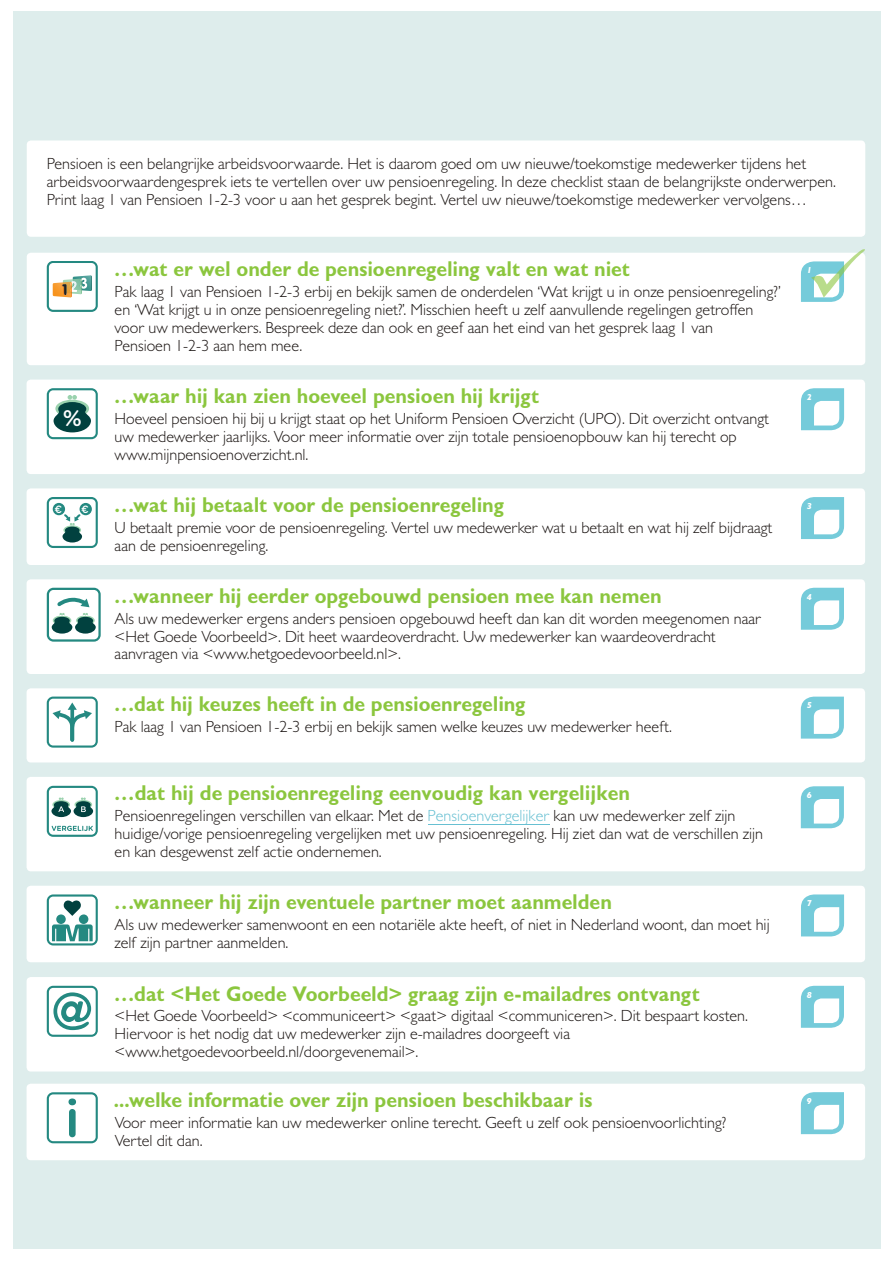
<style>
.page{position:relative;width:893px;height:1263px;background:#fff}
.page>*{position:absolute;margin:0;border:0;box-sizing:border-box;transform-origin:0 0}
.t1{font:500 22.5px "Gotham Rounded";color:#fff}
.t2{font:700 21px "Gill Sans Display MT Pro";color:#8bc63e}
.t3{font:300 16.2px/18px "Gill Sans MT Pro";color:#1b1513}
.t4{font:500 10.5px "Gotham Rounded";color:#fff}
.t5{font:italic 800 8.85px "Gill Sans MT Pro";color:#fff}
.s1{color:#67c0d2}
</style>
<div class="page">
<div style="left:13px;top:11px;width:867px;height:1238px;background:#deedec"></div>
<div style="left:27px;top:140px;width:838px;height:97px;background:#fff;border-radius:4px"></div>
<div style="left:27px;top:1084px;width:838px;height:76px;background:#fff;border-radius:4px"></div>
<svg style="left:801px;top:1092px;width:43px;height:42px"></svg>
<svg style="left:47px;top:1092px;width:51px;height:51px"></svg>
<div style="left:27px;top:977px;width:838px;height:94px;background:#fff;border-radius:4px"></div>
<svg style="left:801px;top:986px;width:43px;height:42px"></svg>
<svg style="left:47px;top:986px;width:51px;height:51px"></svg>
<div style="left:27px;top:886px;width:838px;height:76px;background:#fff;border-radius:4px"></div>
<svg style="left:801px;top:894px;width:43px;height:42px"></svg>
<svg style="left:47px;top:894px;width:51px;height:51px"></svg>
<div style="left:27px;top:688px;width:838px;height:74px;background:#fff;border-radius:4px"></div>
<div style="left:27px;top:777px;width:838px;height:94px;background:#fff;border-radius:4px"></div>
<svg style="left:47px;top:696px;width:51px;height:52px"></svg>
<svg style="left:47px;top:786px;width:51px;height:51px"></svg>
<svg style="left:801px;top:697px;width:43px;height:42px"></svg>
<svg style="left:801px;top:786px;width:43px;height:42px"></svg>
<div style="left:27px;top:579px;width:838px;height:95px;background:#fff;border-radius:4px"></div>
<svg style="left:801px;top:588px;width:43px;height:42px"></svg>
<svg style="left:47px;top:588px;width:54px;height:54px"></svg>
<div style="left:27px;top:488px;width:838px;height:77px;background:#fff;border-radius:4px"></div>
<svg style="left:801px;top:497px;width:43px;height:42px"></svg>
<svg style="left:47px;top:497px;width:51px;height:51px"></svg>
<div style="left:27px;top:380px;width:838px;height:94px;background:#fff;border-radius:4px"></div>
<svg style="left:47px;top:388px;width:51px;height:51px"></svg>
<svg style="left:801px;top:388px;width:43px;height:42px"></svg>
<div style="left:27px;top:253px;width:838px;height:112px;background:#fff;border-radius:4px"></div>
<svg style="left:801px;top:249px;width:64px;height:53px"></svg>
<svg style="left:47px;top:261px;width:51px;height:51px"></svg>
<hr style="left:428px;top:824px;width:121px;height:1px;background:#67c0d2">
<p class="t3" style="left:47px;top:154px;width:791px">Pensioen is een belangrijke arbeidsvoorwaarde. Het is daarom goed om uw nieuwe/toekomstige medewerker tijdens het arbeidsvoorwaardengesprek iets te vertellen over uw pensioenregeling. In deze checklist staan de belangrijkste onderwerpen.<br>Print laag 1 van Pensioen 1-2-3 voor u aan het gesprek begint. Vertel uw nieuwe/toekomstige medewerker vervolgens…</p>
<h1 class="t1" style="left:63px;top:402px;width:21px">%</h1>
<p class="t4" style="left:54px;top:501px;width:9px">€</p>
<p class="t4" style="left:81px;top:501px;width:9px">€</p>
<p class="t2" style="left:114px;top:256px;width:518px">…wat er wel onder de pensioenregeling valt en wat niet</p>
<p class="t3" style="left:115px;top:282px;width:668px">Pak laag 1 van Pensioen 1-2-3 erbij en bekijk samen de onderdelen ‘Wat krijgt u in onze pensioenregeling?’ en ‘Wat krijgt u in onze pensioenregeling niet?’. Misschien heeft u zelf aanvullende regelingen getroffen voor uw medewerkers. Bespreek deze dan ook en geef aan het eind van het gesprek laag 1 van<br>Pensioen 1-2-3 aan hem mee.</p>
<p class="t2" style="left:114px;top:383px;width:427px">…waar hij kan zien hoeveel pensioen hij krijgt</p>
<p class="t3" style="left:115px;top:409px;width:656px">Hoeveel pensioen hij bij u krijgt staat op het Uniform Pensioen Overzicht (UPO). Dit overzicht ontvangt uw medewerker jaarlijks. Voor meer informatie over zijn totale pensioenopbouw kan hij terecht op www.mijnpensioenoverzicht.nl.</p>
<p class="t2" style="left:114px;top:492px;width:392px">…wat hij betaalt voor de pensioenregeling</p>
<p class="t3" style="left:115px;top:518px;width:659px">U betaalt premie voor de pensioenregeling. Vertel uw medewerker wat u betaalt en wat hij zelf bijdraagt aan de pensioenregeling.</p>
<p class="t2" style="left:114px;top:583px;width:549px">…wanneer hij eerder opgebouwd pensioen mee kan nemen</p>
<p class="t3" style="left:115px;top:610px;width:648px;line-height:17.2px">Als uw medewerker ergens anders pensioen opgebouwd heeft dan kan dit worden meegenomen naar &lt;Het Goede Voorbeeld&gt;. Dit heet waardeoverdracht. Uw medewerker kan waardeoverdracht aanvragen via &lt;www.hetgoedevoorbeeld.nl&gt;.</p>
<p class="t2" style="left:114px;top:691px;width:413px">…dat hij keuzes heeft in de pensioenregeling</p>
<p class="t3" style="left:115px;top:717px;width:559px">Pak laag 1 van Pensioen 1-2-3 erbij en bekijk samen welke keuzes uw medewerker heeft.</p>
<p class="t2" style="left:114px;top:781px;width:518px">…dat hij de pensioenregeling eenvoudig kan vergelijken</p>
<p class="t3" style="left:115px;top:806px;width:650px">Pensioenregelingen verschillen van elkaar. Met de <span class="s1">Pensioenvergelijker</span> kan uw medewerker zelf zijn huidige/vorige pensioenregeling vergelijken met uw pensioenregeling. Hij ziet dan wat de verschillen zijn en kan desgewenst zelf actie ondernemen.</p>
<p class="t2" style="left:114px;top:889px;width:500px">…wanneer hij zijn eventuele partner moet aanmelden</p>
<p class="t3" style="left:115px;top:915px;width:656px">Als uw medewerker samenwoont en een notariële akte heeft, of niet in Nederland woont, dan moet hij zelf zijn partner aanmelden.</p>
<p class="t2" style="left:114px;top:981px;width:587px">…dat &lt;Het Goede Voorbeeld&gt; graag zijn e-mailadres ontvangt</p>
<p class="t3" style="left:115px;top:1006px;width:635px">&lt;Het Goede Voorbeeld&gt; &lt;communiceert&gt; &lt;gaat&gt; digitaal &lt;communiceren&gt;. Dit bespaart kosten.<br>Hiervoor is het nodig dat uw medewerker zijn e-mailadres doorgeeft via &lt;www.hetgoedevoorbeeld.nl/doorgevenemail&gt;.</p>
<p class="t2" style="left:114px;top:1087px;width:480px">...welke informatie over zijn pensioen beschikbaar is</p>
<p class="t3" style="left:115px;top:1113px;width:613px">Voor meer informatie kan uw medewerker online terecht. Geeft u zelf ook pensioenvoorlichting?<br>Vertel dit dan.</p>
<p class="t5" style="left:807px;top:265px;width:7px">1</p>
<p class="t5" style="left:807px;top:392px;width:7px">2</p>
<p class="t5" style="left:807px;top:501px;width:7px">3</p>
<p class="t5" style="left:807px;top:591px;width:7px">4</p>
<p class="t5" style="left:807px;top:700px;width:7px">5</p>
<p class="t5" style="left:807px;top:790px;width:7px">6</p>
<p class="t5" style="left:807px;top:898px;width:7px">7</p>
<p class="t5" style="left:807px;top:989px;width:7px">8</p>
<p class="t5" style="left:807px;top:1096px;width:7px">9</p>
</div>
